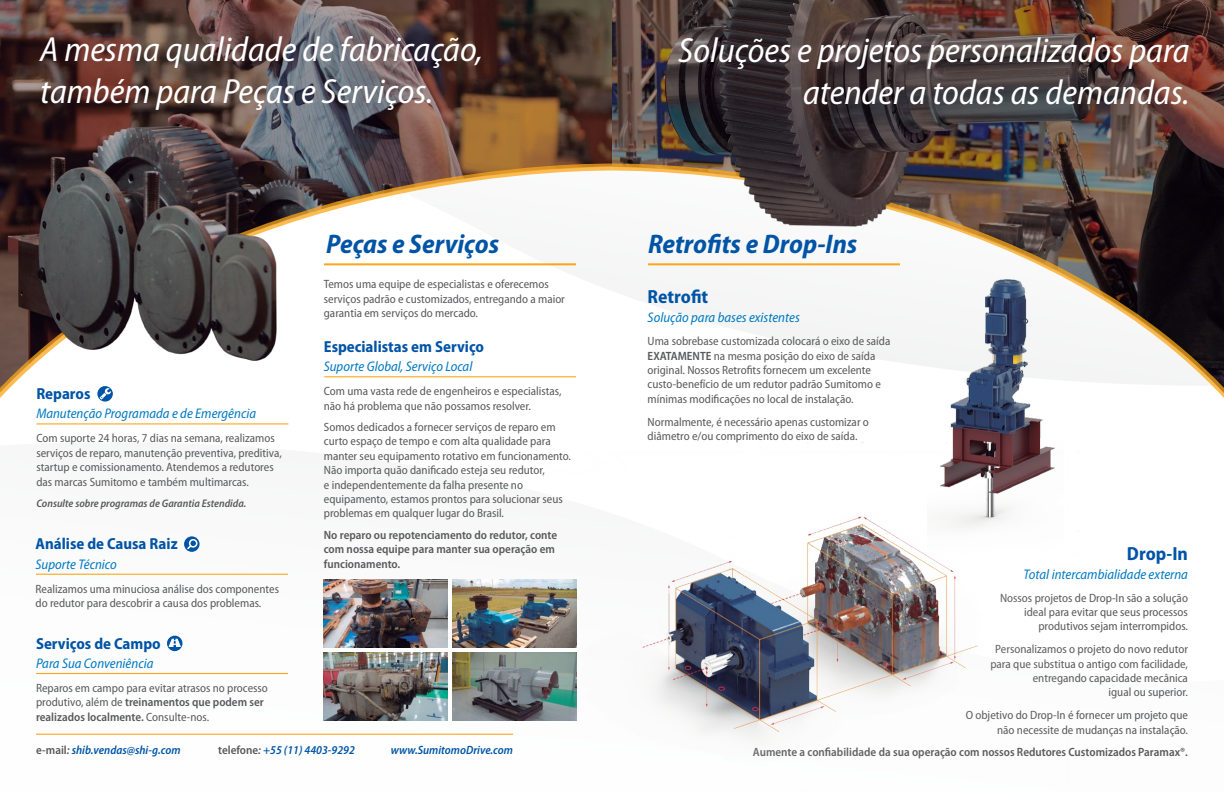
<style>
.page{position:relative;width:1224px;height:792px;background:#fff}
.page>*{position:absolute;margin:0;border:0;box-sizing:border-box;transform-origin:0 0}
.t1{font:italic semi-condensed 35px/42px "Myriad Pro";color:#fff}
.t2{font:italic 700 semi-condensed 27px "Myriad Pro";color:#0054a6}
.t3{font:700 semi-condensed 19px "Myriad Pro";color:#0054a6}
.t4{font:700 semi-condensed 16px "Myriad Pro";color:#0054a6}
.t5{font:italic semi-condensed 14px "Myriad Pro";color:#007ac2}
.t6{font:semi-condensed 12px/14.4px "Myriad Pro";color:#58595b}
.t7{font:600 semi-condensed 12px/14.4px "Myriad Pro";color:#58595b}
.t8{font:italic 600 semi-condensed 12px "Myriad Pro";color:#0054a6}
.t9{font:italic 600 semi-condensed 11px "Myriad Pro";color:#58595b}
.s1{font-weight:600}
.s2{font-style:normal;color:#58595b}
.s3{color:#58595b}
</style>
<div class="page">
<img style="left:324px;top:579px;width:159px;height:142px">
<img style="left:0;top:0;width:1079px;height:451px">
<img style="left:612px;top:0;width:612px;height:435px">
<img style="left:483px;top:442px;width:595px;height:298px">
<svg style="left:0;top:160px;width:605px;height:251px"></svg>
<svg style="left:605px;top:160px;width:619px;height:251px"></svg>
<hr style="left:324px;top:263px;width:252px;height:2px;background:#faa61a">
<svg style="left:167px;top:635px;width:16px;height:15px"></svg>
<hr style="left:36px;top:673px;width:252px;height:1px;background:#faa61a">
<svg style="left:89px;top:382px;width:33px;height:19px"></svg>
<hr style="left:36px;top:423px;width:252px;height:1px;background:#faa61a">
<svg style="left:184px;top:536px;width:16px;height:15px"></svg>
<hr style="left:36px;top:574px;width:252px;height:1px;background:#faa61a">
<hr style="left:36px;top:734px;width:477px;height:1px;background:#faa61a">
<hr style="left:324px;top:376px;width:252px;height:1px;background:#faa61a">
<hr style="left:448px;top:579px;width:4px;height:142px;background:#fff">
<hr style="left:324px;top:648px;width:253px;height:4px;background:#fff">
<img style="left:927px;top:271px;width:137px;height:284px">
<h1 class="t1" style="left:40px;top:29px;width:445px">A mesma qualidade de fabricação, também para Peças e Serviços.</h1>
<h2 class="t2" style="left:326px;top:229px;width:174px">Peças e Serviços</h2>
<p class="t6" style="left:324px;top:277px;width:243px">Temos uma equipe de especialistas e oferecemos serviços padrão e customizados, entregando a maior garantia em serviços do mercado.</p>
<h3 class="t4" style="left:36px;top:385px;width:56px">Reparos</h3>
<p class="t5" style="left:36px;top:406px;width:221px">Manutenção Programada e de Emergência</p>
<p class="t6" style="left:36px;top:431px;width:247px">Com suporte 24 horas, 7 dias na semana, realizamos serviços de reparo, manutenção preventiva, preditiva, startup e comissionamento. Atendemos a redutores das marcas Sumitomo e também multimarcas.</p>
<p class="t9" style="left:36px;top:497px;width:212px">Consulte sobre programas de Garantia Estendida.</p>
<h3 class="t4" style="left:36px;top:535px;width:144px">Análise de Causa Raiz</h3>
<p class="t5" style="left:36px;top:557px;width:83px">Suporte Técnico</p>
<p class="t6" style="left:36px;top:582px;width:245px">Realizamos uma minuciosa análise dos componentes do redutor para descobrir a causa dos problemas.</p>
<h3 class="t4" style="left:36px;top:634px;width:126px">Serviços de Campo</h3>
<p class="t5" style="left:36px;top:656px;width:119px">Para Sua Conveniência</p>
<p class="t6" style="left:36px;top:681px;width:233px">Reparos em campo para evitar atrasos no processo produtivo, além de <span class="s1">treinamentos que podem ser realizados localmente.</span> Consulte-nos.</p>
<h3 class="t4" style="left:324px;top:338px;width:162px">Especialistas em Serviço</h3>
<p class="t5" style="left:324px;top:359px;width:150px">Suporte Global, Serviço Local</p>
<p class="t6" style="left:324px;top:384px;width:239px">Com uma vasta rede de engenheiros e especialistas, não há problema que não possamos resolver.</p>
<p class="t6" style="left:324px;top:420px;width:249px">Somos dedicados a fornecer serviços de reparo em curto espaço de tempo e com alta qualidade para manter seu equipamento rotativo em funcionamento.<br>Não importa quão danificado esteja seu redutor,<br>e independentemente da falha presente no equipamento, estamos prontos para solucionar seus problemas em qualquer lugar do Brasil.</p>
<p class="t7" style="left:324px;top:528px;width:235px">No reparo ou repotenciamento do redutor, conte com nossa equipe para manter sua operação em funcionamento.</p>
<p class="t8" style="left:36px;top:743px;width:146px"><span class="s2">e-mail</span><span class="s3">:</span> shib.vendas@shi-g.com</p>
<p class="t8" style="left:218px;top:743px;width:138px"><span class="s2">telefone</span><span class="s3">:</span> +55 (11) 4403-9292</p>
<p class="t8" style="left:391px;top:743px;width:124px">www.SumitomoDrive.com</p>
<h1 class="t1" style="left:678px;top:30px;width:513px;text-align:right">Soluções e projetos personalizados para atender a todas as demandas.</h1>
<h2 class="t2" style="left:648px;top:229px;width:211px">Retrofits e Drop-Ins</h2>
<h3 class="t3" style="left:648px;top:286px;width:62px">Retrofit</h3>
<p class="t5" style="left:648px;top:310px;width:154px">Solução para bases existentes</p>
<p class="t6" style="left:648px;top:334px;width:244px">Uma sobrebase customizada colocará o eixo de saída <span class="s1">EXATAMENTE</span> na mesma posição do eixo de saída original. Nossos Retrofits fornecem um excelente custo-benefício de um redutor padrão Sumitomo e mínimas modificações no local de instalação.</p>
<p class="t6" style="left:648px;top:415px;width:223px">Normalmente, é necessário apenas customizar o diâmetro e/ou comprimento do eixo de saída.</p>
<h3 class="t3" style="left:1127px;top:543px;width:63px">Drop-In</h3>
<p class="t5" style="left:1024px;top:566px;width:166px">Total intercambialidade externa</p>
<p class="t6" style="left:1000px;top:591px;width:189px;text-align:right">Nossos projetos de Drop-In são a solução ideal para evitar que seus processos produtivos sejam interrompidos.</p>
<p class="t6" style="left:990px;top:642px;width:199px;text-align:right">Personalizamos o projeto do novo redutor para que substitua o antigo com facilidade, entregando capacidade mecânica<br>igual ou superior.</p>
<p class="t6" style="left:966px;top:708px;width:224px;text-align:right">O objetivo do Drop-In é fornecer um projeto que não necessite de mudanças na instalação.</p>
<p class="t7" style="left:753px;top:745px;width:437px">Aumente a confiabilidade da sua operação com nossos Redutores Customizados Paramax®.</p>
</div>
